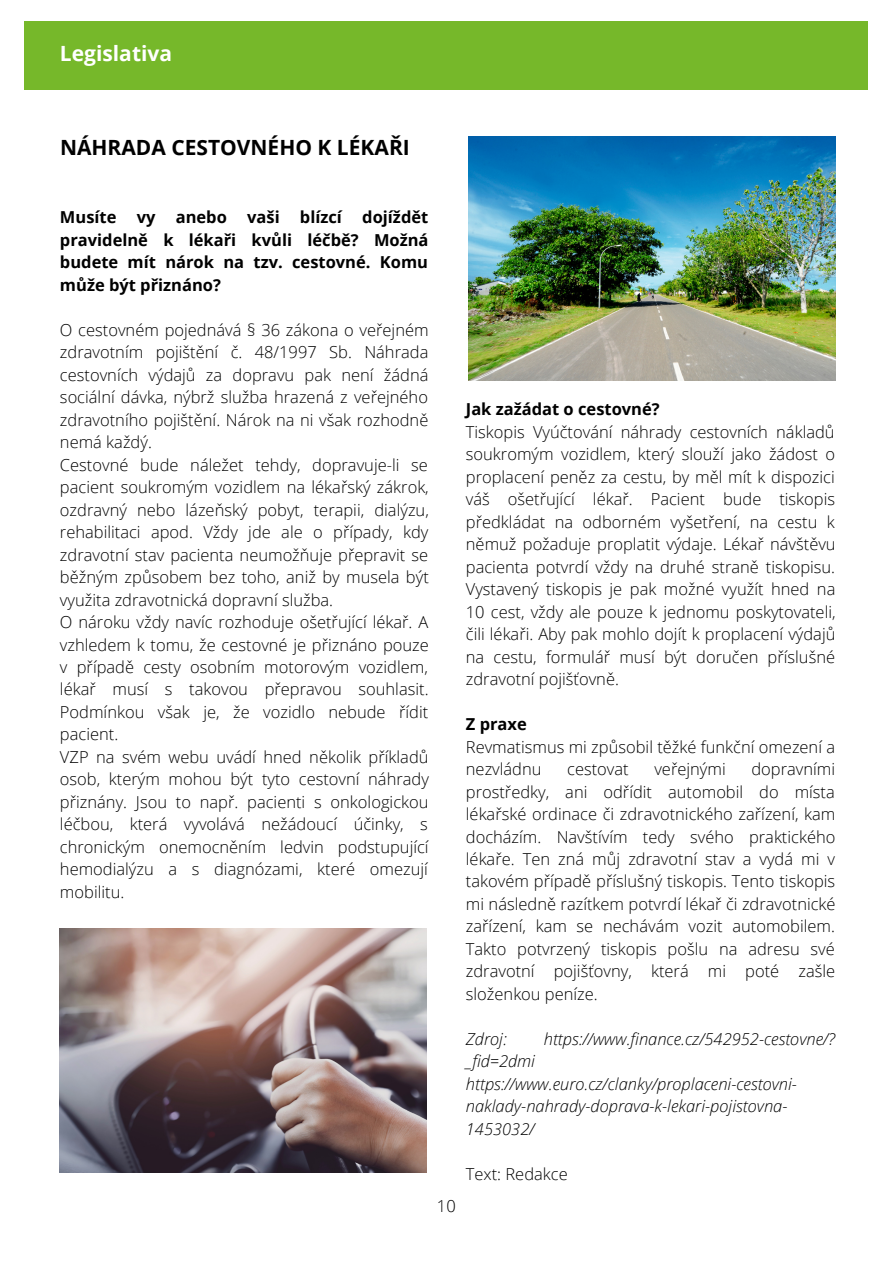
<style>
.page{position:relative;width:893px;height:1264px;background:#fff}
.page>*{position:absolute;margin:0;border:0;box-sizing:border-box;transform-origin:0 0}
.t1{font:700 21px "Open Sans";color:#000}
.t2{font:700 21px "Open Sans";color:#fff}
.t3{font:300 16.5px/22.5px "Open Sans";color:#000}
.t4{font:italic 300 16.5px/22.5px "Open Sans";color:#000}
.t5{font:700 16.5px/22.5px "Open Sans";color:#000;text-align:justify}
</style>
<div class="page">
<div style="left:24px;top:21px;width:843px;height:68px;background:#76b82a"></div>
<img style="left:60px;top:928px;width:366px;height:244px">
<img style="left:468px;top:136px;width:367px;height:244px">
<p class="t2" style="left:60px;top:39px;width:114px">Legislativa</p>
<p class="t1" style="left:60px;top:133px;width:351px">NÁHRADA CESTOVNÉHO K LÉKAŘI</p>
<p class="t5" style="left:60px;top:205px;width:370px">Musíte vy anebo vaši blízcí dojíždět pravidelně k lékaři kvůli léčbě? Možná budete mít nárok na tzv. cestovné. Komu může být přiznáno?</p>
<p class="t3" style="left:60px;top:318px;width:370px">O cestovném pojednává § 36 zákona o veřejném zdravotním pojištění č. 48/1997 Sb. Náhrada cestovních výdajů za dopravu pak není žádná sociální dávka, nýbrž služba hrazená z veřejného zdravotního pojištění. Nárok na ni však rozhodně nemá každý.<br>Cestovné bude náležet tehdy, dopravuje-li se pacient soukromým vozidlem na lékařský zákrok, ozdravný nebo lázeňský pobyt, terapii, dialýzu, rehabilitaci apod. Vždy jde ale o případy, kdy zdravotní stav pacienta neumožňuje přepravit se běžným způsobem bez toho, aniž by musela být využita zdravotnická dopravní služba.<br>O nároku vždy navíc rozhoduje ošetřující lékař. A vzhledem k tomu, že cestovné je přiznáno pouze v případě cesty osobním motorovým vozidlem, lékař musí s takovou přepravou souhlasit.<br>Podmínkou však je, že vozidlo nebude řídit pacient.<br>VZP na svém webu uvádí hned několik příkladů osob, kterým mohou být tyto cestovní náhrady přiznány. Jsou to např. pacienti s onkologickou léčbou, která vyvolává nežádoucí účinky, s chronickým onemocněním ledvin podstupující hemodialýzu a s diagnózami, které omezují mobilitu.</p>
<p class="t3" style="left:437px;top:1194px;width:20px">10</p>
<p class="t5" style="left:466px;top:397px;width:195px">Jak zažádat o cestovné?</p>
<p class="t3" style="left:466px;top:420px;width:371px;text-align:justify">Tiskopis Vyúčtování náhrady cestovních nákladů soukromým vozidlem, který slouží jako žádost o proplacení peněz za cestu, by měl mít k dispozici váš ošetřující lékař. Pacient bude tiskopis předkládat na odborném vyšetření, na cestu k němuž požaduje proplatit výdaje. Lékař návštěvu pacienta potvrdí vždy na druhé straně tiskopisu.<br>Vystavený tiskopis je pak možné využít hned na 10 cest, vždy ale pouze k jednomu poskytovateli, čili lékaři. Aby pak mohlo dojít k proplacení výdajů na cestu, formulář musí být doručen příslušné zdravotní pojišťovně.</p>
<p class="t5" style="left:466px;top:712px;width:62px">Z praxe</p>
<p class="t3" style="left:466px;top:735px;width:370px">Revmatismus mi způsobil těžké funkční omezení a nezvládnu</p>
<p class="t3" style="left:466px;top:757px;width:371px;text-align:justify;text-indent:285px">dopravními prostředky, ani odřídit automobil do místa lékařské ordinace či zdravotnického zařízení, kam docházím. Navštívím tedy svého praktického lékaře. Ten zná můj zdravotní stav a vydá mi v takovém případě příslušný tiskopis. Tento tiskopis mi následně razítkem potvrdí lékař či zdravotnické zařízení, kam se nechávám vozit automobilem.<br>Takto potvrzený tiskopis pošlu na adresu své zdravotní pojišťovny, která mi poté zašle složenkou peníze.</p>
<p class="t4" style="left:466px;top:1027px;width:42px">Zdroj:</p>
<p class="t4" style="left:543px;top:1027px;width:292px">https://www.finance.cz/542952-cestovne/?</p>
<p class="t4" style="left:466px;top:1049px;width:332px">_fid=2dmi https://www.euro.cz/clanky/proplaceni-cestovni&shy;naklady-nahrady-doprava-k-lekari-pojistovna-<br>1453032/</p>
<p class="t3" style="left:466px;top:1162px;width:103px">Text: Redakce</p>
<p class="t3" style="left:567px;top:757px;width:63px">cestovat</p>
<p class="t3" style="left:654px;top:757px;width:73px">veřejnými</p>
</div>
